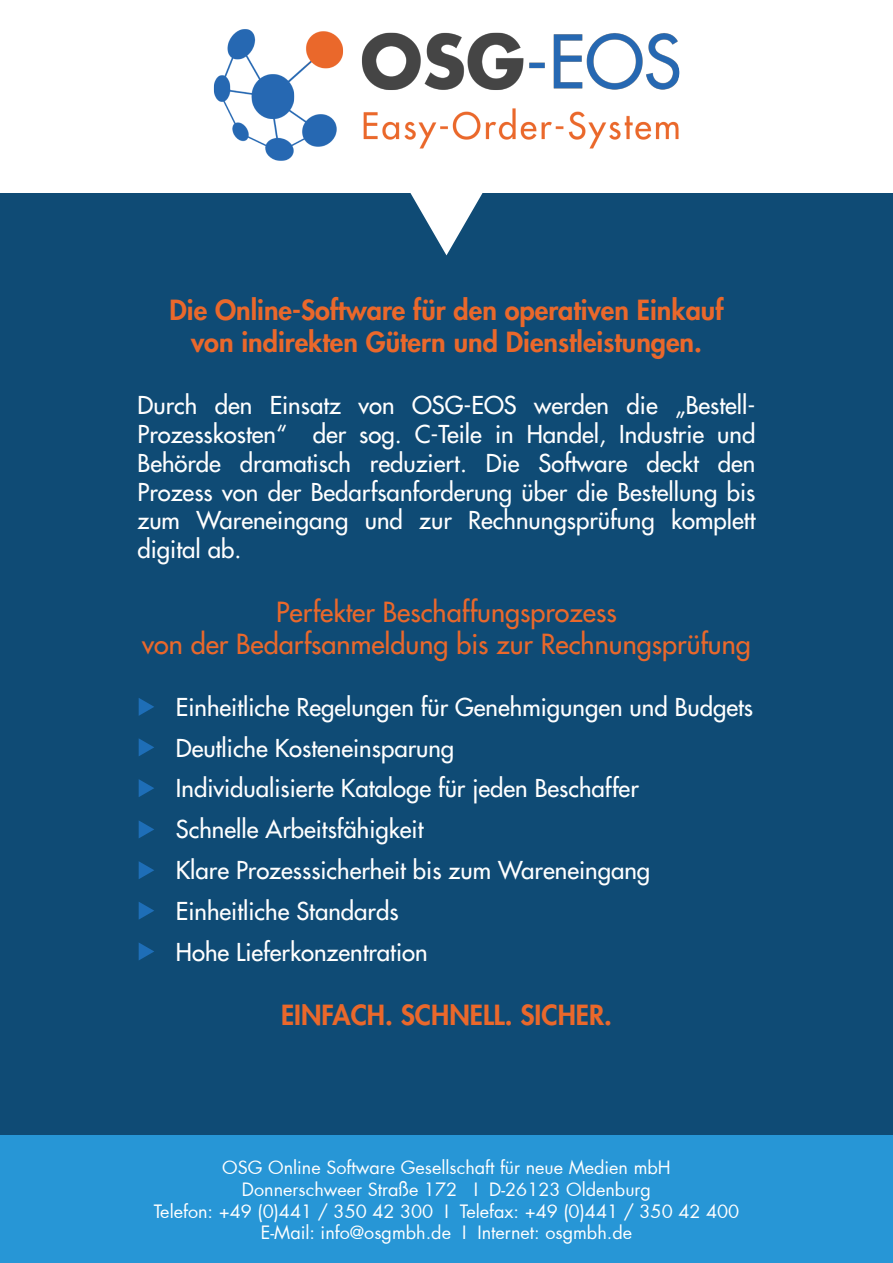
<style>
.page{position:relative;width:893px;height:1263px;background:#0f4b75}
.page>*{position:absolute;margin:0;border:0;box-sizing:border-box;transform-origin:0 0}
.t1{font:800 27px "Futura";color:#ea682b}
.t2{font:27px "Futura";color:#ea682b}
.t3{font:24px "Futura";color:#fff}
.t4{font:18px "Futura";color:#fff}
</style>
<div class="page">
<div style="left:0;top:0;width:893px;height:192px;background:#fff"></div>
<svg style="left:409px;top:192px;width:74px;height:63px"></svg>
<img style="left:213px;top:29px;width:467px;height:132px">
<svg style="left:139px;top:698px;width:15px;height:18px"></svg>
<svg style="left:139px;top:738px;width:15px;height:18px"></svg>
<svg style="left:139px;top:779px;width:15px;height:18px"></svg>
<svg style="left:139px;top:821px;width:15px;height:17px"></svg>
<svg style="left:139px;top:861px;width:15px;height:18px"></svg>
<svg style="left:139px;top:902px;width:15px;height:18px"></svg>
<svg style="left:139px;top:943px;width:15px;height:17px"></svg>
<div style="left:0;top:1135px;width:893px;height:128px;background:#2796d6"></div>
<p class="t1" style="left:169px;top:293px;width:556px">Die Online-Software für den operativen Einkauf</p>
<p class="t1" style="left:191px;top:325px;width:512px">von indirekten Gütern und Dienstleistungen.</p>
<p class="t3" style="left:137px;top:390px;width:620px">Durch den Einsatz von OSG-EOS werden die „Bestell-</p>
<p class="t3" style="left:137px;top:419px;width:619px">Prozesskosten“ der sog. C-Teile in Handel, Industrie und</p>
<p class="t3" style="left:137px;top:448px;width:619px">Behörde dramatisch reduziert. Die Software deckt den</p>
<p class="t3" style="left:137px;top:477px;width:619px">Prozess von der Bedarfsanforderung über die Bestellung bis</p>
<p class="t3" style="left:137px;top:505px;width:619px">zum Wareneingang und zur Rechnungsprüfung komplett</p>
<p class="t3" style="left:137px;top:534px;width:105px">digital ab.</p>
<p class="t2" style="left:276px;top:595px;width:342px">Perfekter Beschaffungsprozess</p>
<p class="t2" style="left:142px;top:627px;width:610px">von der Bedarfsanmeldung bis zur Rechnungsprüfung</p>
<p class="t3" style="left:176px;top:692px;width:579px">Einheitliche Regelungen für Genehmigungen und Budgets</p>
<p class="t3" style="left:176px;top:733px;width:280px">Deutliche Kosteneinsparung</p>
<p class="t3" style="left:176px;top:773px;width:464px">Individualisierte Kataloge für jeden Beschaffer</p>
<p class="t3" style="left:176px;top:814px;width:249px">Schnelle Arbeitsfähigkeit</p>
<p class="t3" style="left:176px;top:855px;width:476px">Klare Prozesssicherheit bis zum Wareneingang</p>
<p class="t3" style="left:176px;top:896px;width:224px">Einheitliche Standards</p>
<p class="t3" style="left:176px;top:937px;width:253px">Hohe Lieferkonzentration</p>
<p class="t1" style="left:281px;top:997px;width:332px">EINFACH. SCHNELL. SICHER.</p>
<p class="t4" style="left:222px;top:1155px;width:450px">OSG Online Software Gesellschaft für neue Medien mbH</p>
<p class="t4" style="left:242px;top:1177px;width:411px">Donnerschweer Straße 172 I D-26123 Oldenburg</p>
<p class="t4" style="left:154px;top:1198px;width:587px">Telefon: +49 (0)441 / 350 42 300 I Telefax: +49 (0)441 / 350 42 400</p>
<p class="t4" style="left:261px;top:1220px;width:373px">E-Mail: info@osgmbh.de I Internet: osgmbh.de</p>
</div>
